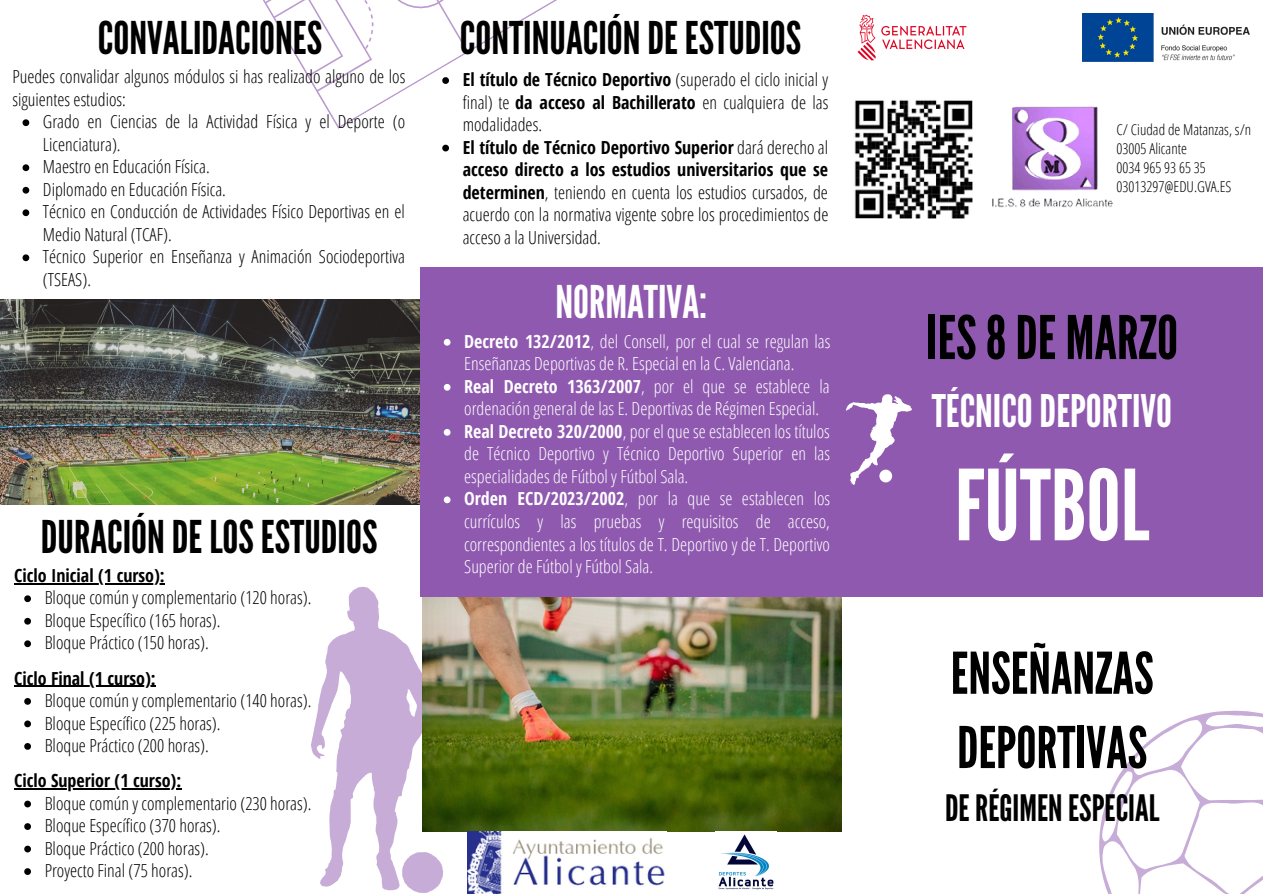
<style>
.page{position:relative;width:1263px;height:894px;background:#fff}
.page>*{position:absolute;margin:0;border:0;box-sizing:border-box;transform-origin:0 0}
.t1{font:97.5px "League Gothic";color:#fff}
.t2{font:60px "League Gothic";color:#000}
.t3{font:57.3px "League Gothic";color:#000}
.t4{font:45px "League Gothic";color:#000}
.t5{font:45px "League Gothic";color:#fff}
.t6{font:44.85px "League Gothic";color:#fff}
.t7{font:36.3px "League Gothic";color:#000}
.t8{font:300 18px/22.5px "Open Sans Condensed";color:#000}
.t9{font:300 18px/22.5px "Open Sans Condensed";color:#fff}
.t10{font:700 18px "Open Sans Condensed";color:#000}
.t11{font:300 15px "Open Sans Condensed";color:#000}
.s1{font-weight:700}
</style>
<div class="page">
<svg style="left:263px;top:0;width:294px;height:129px"></svg>
<svg style="left:311px;top:586px;width:132px;height:306px"></svg>
<img style="left:423px;top:596px;width:418px;height:235px">
<img style="left:0;top:299px;width:421px;height:205px">
<div style="left:421px;top:267px;width:842px;height:329px;background:#8f59af"></div>
<svg style="left:1099px;top:710px;width:164px;height:183px"></svg>
<img style="left:1082px;top:13px;width:168px;height:49px">
<img style="left:857px;top:14px;width:110px;height:47px">
<img style="left:992px;top:106px;width:121px;height:102px">
<img style="left:854px;top:100px;width:118px;height:118px">
<img style="left:715px;top:830px;width:62px;height:60px">
<img style="left:467px;top:831px;width:198px;height:62px">
<svg style="left:846px;top:394px;width:66px;height:91px"></svg>
<div style="left:879px;top:469px;width:13px;height:13px;background:#fff;border-radius:50%"></div>
<svg style="left:444px;top:339px;width:6px;height:6px"></svg>
<svg style="left:444px;top:384px;width:6px;height:6px"></svg>
<svg style="left:444px;top:429px;width:6px;height:6px"></svg>
<svg style="left:444px;top:496px;width:6px;height:7px"></svg>
<svg style="left:442px;top:77px;width:7px;height:7px"></svg>
<svg style="left:442px;top:145px;width:7px;height:6px"></svg>
<svg style="left:23px;top:119px;width:6px;height:7px"></svg>
<svg style="left:23px;top:164px;width:6px;height:7px"></svg>
<svg style="left:23px;top:187px;width:6px;height:6px"></svg>
<svg style="left:23px;top:209px;width:6px;height:7px"></svg>
<svg style="left:23px;top:254px;width:6px;height:7px"></svg>
<svg style="left:24px;top:595px;width:7px;height:7px"></svg>
<svg style="left:24px;top:617px;width:7px;height:7px"></svg>
<svg style="left:24px;top:640px;width:7px;height:7px"></svg>
<hr style="left:14px;top:582px;width:151px;height:2px;background:#000">
<svg style="left:24px;top:698px;width:7px;height:6px"></svg>
<svg style="left:24px;top:720px;width:7px;height:7px"></svg>
<svg style="left:24px;top:743px;width:7px;height:6px"></svg>
<hr style="left:14px;top:685px;width:142px;height:1px;background:#000">
<svg style="left:24px;top:800px;width:7px;height:7px"></svg>
<svg style="left:24px;top:823px;width:7px;height:6px"></svg>
<svg style="left:24px;top:845px;width:7px;height:7px"></svg>
<svg style="left:24px;top:868px;width:7px;height:6px"></svg>
<hr style="left:14px;top:788px;width:168px;height:1px;background:#000">
<p class="t4" style="left:98px;top:12px;width:226px">CONVALIDACIONES</p>
<p class="t8" style="left:12px;top:65px;width:394px">Puedes convalidar algunos módulos si has realizado alguno de los siguientes estudios:</p>
<p class="t8" style="left:43px;top:110px;width:364px">Grado en Ciencias de la Actividad Física y el Deporte (o<br>Licenciatura).</p>
<p class="t8" style="left:43px;top:155px;width:168px">Maestro en Educación Física.</p>
<p class="t8" style="left:43px;top:177px;width:184px">Diplomado en Educación Física.</p>
<p class="t8" style="left:43px;top:200px;width:363px">Técnico en Conducción de Actividades Físico Deportivas en el<br>Medio Natural (TCAF).</p>
<p class="t8" style="left:43px;top:245px;width:363px">Técnico Superior en Enseñanza y Animación Sociodeportiva (TSEAS).</p>
<p class="t4" style="left:41px;top:511px;width:338px">DURACIÓNDE LOSESTUDIOS</p>
<p class="t8" style="left:45px;top:586px;width:268px">Bloque común y complementario (120 horas).</p>
<p class="t8" style="left:45px;top:608px;width:177px">Bloque Específico (165 horas).</p>
<p class="t8" style="left:45px;top:631px;width:166px">Bloque Práctico (150 horas).</p>
<p class="t10" style="left:14px;top:562px;width:152px">Ciclo Inicial (1 curso):</p>
<p class="t10" style="left:14px;top:665px;width:143px">Ciclo Final (1 curso):</p>
<p class="t8" style="left:45px;top:688px;width:268px">Bloque común y complementario (140 horas).</p>
<p class="t8" style="left:45px;top:711px;width:177px">Bloque Específico (225 horas).</p>
<p class="t8" style="left:45px;top:733px;width:166px">Bloque Práctico (200 horas).</p>
<p class="t10" style="left:14px;top:767px;width:169px">Ciclo Superior (1 curso):</p>
<p class="t8" style="left:45px;top:791px;width:268px">Bloque común y complementario (230 horas).</p>
<p class="t8" style="left:45px;top:813px;width:177px">Bloque Específico (370 horas).</p>
<p class="t8" style="left:45px;top:836px;width:166px">Bloque Práctico (200 horas).</p>
<p class="t8" style="left:45px;top:858px;width:149px">Proyecto Final (75 horas).</p>
<p class="t4" style="left:460px;top:12px;width:343px">CONTINUACIÓNDE ESTUDIOS</p>
<p class="t8" style="left:463px;top:68px;width:367px;text-align:justify"><span class="s1">El título de Técnico Deportivo</span> (superado el ciclo inicial y final) te <span class="s1">da acceso al Bachillerato</span> en cualquiera de las modalidades.</p>
<p class="t8" style="left:463px;top:135px;width:367px;text-align:justify"><span class="s1">El título de Técnico Deportivo Superior</span> dará derecho al <span class="s1">acceso directo a los estudios universitarios que se determinen</span>, teniendo en cuenta los estudios cursados, de acuerdo con la normativa vigente sobre los procedimientos de acceso a la Universidad.</p>
<p class="t5" style="left:555px;top:276px;width:153px">NORMATIVA:</p>
<p class="t9" style="left:464px;top:329px;width:368px"><span class="s1">Decreto 132/2012</span>, del Consell, por el cual se regulan las<br>Enseñanzas Deportivas de R. Especial en la C. Valenciana.</p>
<p class="t9" style="left:464px;top:374px;width:367px"><span class="s1">Real Decreto 1363/2007</span>, por el que se establece la ordenación general de las E. Deportivas de Régimen Especial.</p>
<p class="t9" style="left:464px;top:419px;width:367px;text-align:justify"><span class="s1">Real Decreto 320/2000</span>, por el que se establecen los títulos de Técnico Deportivo y Técnico Deportivo Superior en las especialidades de Fútbol y Fútbol Sala.</p>
<p class="t9" style="left:464px;top:487px;width:367px;text-align:justify"><span class="s1">Orden ECD/2023/2002</span>, por la que se establecen los currículos y las pruebas y requisitos de acceso, correspondientes a los títulos de T. Deportivo y de T. Deportivo Superior de Fútbol y Fútbol Sala.</p>
<p class="t11" style="left:1116px;top:118px;width:136px">C/ Ciudad de Matanzas, s/n</p>
<p class="t11" style="left:1116px;top:138px;width:72px">03005 Alicante</p>
<p class="t11" style="left:1116px;top:157px;width:91px">0034 965 93 65 35</p>
<p class="t11" style="left:1116px;top:176px;width:116px">03013297@EDU.GVA.ES</p>
<p class="t2" style="left:926px;top:303px;width:253px">IES8DE MARZO</p>
<p class="t6" style="left:932px;top:385px;width:242px">TÉCNICODEPORTIVO</p>
<p class="t1" style="left:955px;top:449px;width:196px">FÚTBOL</p>
<p class="t3" style="left:951px;top:640px;width:204px">ENSEÑANZAS</p>
<p class="t3" style="left:957px;top:714px;width:192px">DEPORTIVAS</p>
<p class="t7" style="left:945px;top:786px;width:216px">DERÉGIMENESPECIAL</p>
</div>
